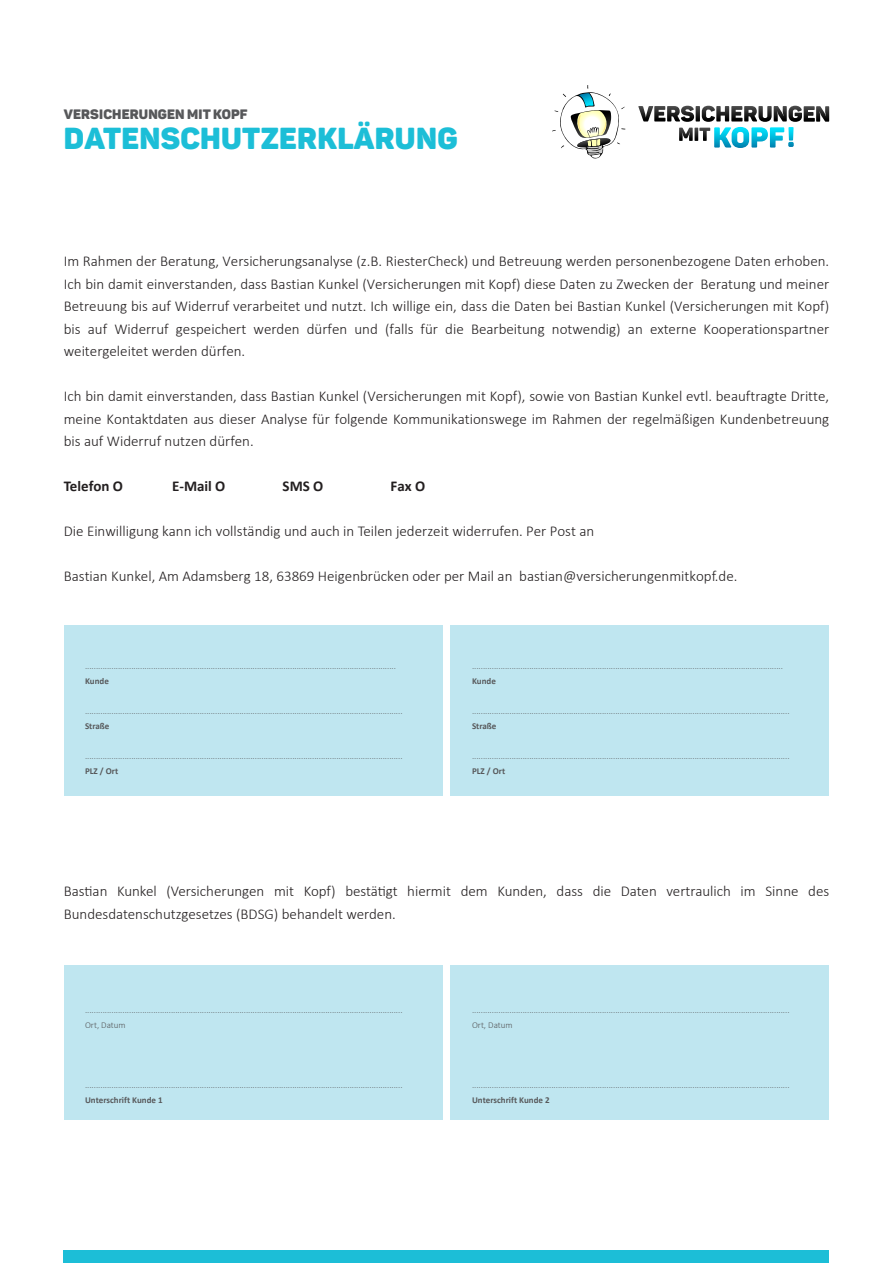
<style>
.page{position:relative;width:893px;height:1263px;background:#fff}
.page>*{position:absolute;margin:0;border:0;box-sizing:border-box;transform-origin:0 0}
.t1{font:30px "Panton Black Caps";letter-spacing:.01em;color:#1cbed7}
.t2{font:300 15px/22.5px "Calibri";color:#231f20;text-align:justify}
.t3{font:700 15px "Calibri";color:#231f20}
.t4{font:13.5px "Panton Black Caps";letter-spacing:.01em;color:#57585a}
.t5{font:300 9px/15px "Calibri";color:#57585a}
.s1{font-weight:700}
</style>
<div class="page">
<div style="left:64px;top:965px;width:378px;height:155px;background:#bfe6f0"></div>
<div style="left:451px;top:965px;width:378px;height:155px;background:#bfe6f0"></div>
<div style="left:64px;top:625px;width:378px;height:170px;background:#bfe6f0"></div>
<div style="left:451px;top:625px;width:378px;height:170px;background:#bfe6f0"></div>
<svg style="left:552px;top:85px;width:73px;height:74px"></svg>
<svg style="left:679px;top:106px;width:150px;height:42px"></svg>
<div style="left:64px;top:1250px;width:765px;height:13px;background:#1cbed7"></div>
<p class="t4" style="left:64px;top:106px;width:185px">VERSICHERUNGEN MIT KOPF</p>
<p class="t1" style="left:64px;top:119px;width:395px">DATENSCHUTZERKLÄRUNG</p>
<p class="t2" style="left:64px;top:250px;width:767px">Im Rahmen der Beratung, Versicherungsanalyse (z.B. RiesterCheck) und Betreuung werden personenbezogene Daten erhoben.<br>Ich bin damit einverstanden, dass Bastian Kunkel (Versicherungen mit Kopf) diese Daten zu Zwecken der Beratung und meiner Betreuung bis auf Widerruf verarbeitet und nutzt. Ich willige ein, dass die Daten bei Bastian Kunkel (Versicherungen mit Kopf) bis auf Widerruf gespeichert werden dürfen und (falls für die Bearbeitung notwendig) an externe Kooperationspartner weitergeleitet werden dürfen.</p>
<p class="t2" style="left:64px;top:385px;width:767px">Ich bin damit einverstanden, dass Bastian Kunkel (Versicherungen mit Kopf), sowie von Bastian Kunkel evtl. beauftragte Dritte, meine Kontaktdaten aus dieser Analyse für folgende Kommunikationswege im Rahmen der regelmäßigen Kundenbetreuung bis auf Widerruf nutzen dürfen.</p>
<p class="t3" style="left:64px;top:476px;width:61px">Telefon O</p>
<p class="t3" style="left:172px;top:476px;width:55px">E-Mail O</p>
<p class="t3" style="left:283px;top:476px;width:42px">SMS O</p>
<p class="t3" style="left:391px;top:476px;width:36px">Fax O</p>
<p class="t2" style="left:64px;top:520px;width:532px">Die Einwilligung kann ich vollständig und auch in Teilen jederzeit widerrufen. Per Post an</p>
<p class="t2" style="left:64px;top:565px;width:675px">Bastian Kunkel, Am Adamsberg 18, 63869 Heigenbrücken oder per Mail an bastian@versicherungenmitkopf.de.</p>
<p class="t5" style="left:85px;top:658px;width:312px">.............................................................................................................................................<br><span class="s1">Kunde</span></p>
<p class="t5" style="left:85px;top:703px;width:319px">................................................................................................................................................<br><span class="s1">Straße</span></p>
<p class="t5" style="left:85px;top:748px;width:319px">................................................................................................................................................<br><span class="s1">PLZ / Ort</span></p>
<p class="t5" style="left:472px;top:658px;width:312px">.............................................................................................................................................<br><span class="s1">Kunde</span></p>
<p class="t5" style="left:472px;top:703px;width:319px">................................................................................................................................................<br><span class="s1">Straße</span></p>
<p class="t5" style="left:472px;top:748px;width:319px">................................................................................................................................................<br><span class="s1">PLZ / Ort</span></p>
<p class="t2" style="left:64px;top:880px;width:767px">Bastian Kunkel (Versicherungen mit Kopf) bestätigt hiermit dem Kunden, dass die Daten vertraulich im Sinne des<br>Bundesdatenschutzgesetzes (BDSG) behandelt werden.</p>
<p class="t5" style="left:85px;top:1002px;width:319px">................................................................................................................................................<br>Ort, Datum</p>
<p class="t5" style="left:85px;top:1077px;width:319px">................................................................................................................................................<br><span class="s1">Unterschri</span><span class="s1">f</span><span class="s1">t Kunde</span> <span class="s1">1</span></p>
<p class="t5" style="left:472px;top:1002px;width:319px">................................................................................................................................................<br>Ort, Datum</p>
<p class="t5" style="left:472px;top:1077px;width:319px">................................................................................................................................................<br><span class="s1">Unterschrift Kunde 2</span></p>
</div>
